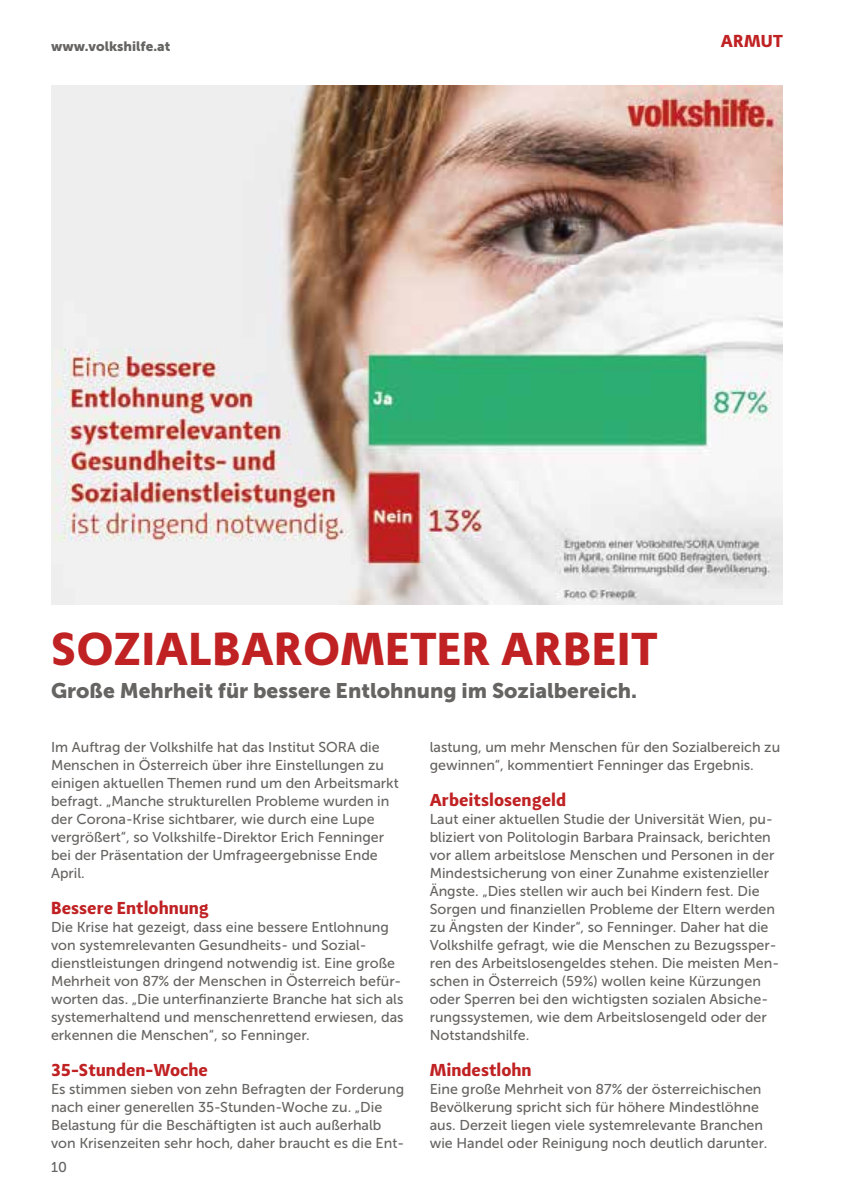
<style>
.page{position:relative;width:851px;height:1191px;background:#fff}
.page>*{position:absolute;margin:0;border:0;box-sizing:border-box;transform-origin:0 0}
.t1{font:700 48px "Adagio Sans";letter-spacing:.01em;color:#c02123}
.t2{font:21px "Museo Sans 900";color:#666462}
.t3{font:700 18px "Adagio Sans";color:#c02123}
.t4{font:14.25px/18px "Museo Sans 500";color:#666462}
.t5{font:13.5px "Museo Sans 900";color:#666462}
</style>
<div class="page">
<img style="left:51px;top:85px;width:731px;height:519px">
<p class="t5" style="left:51px;top:38px;width:121px">www.volkshilfe.at</p>
<p class="t3" style="left:720px;top:29px;width:63px">ARMUT</p>
<h1 class="t1" style="left:51px;top:616px;width:607px">SOZIALBAROMETER ARBEIT</h1>
<h2 class="t2" style="left:51px;top:678px;width:587px">Große Mehrheit für bessere Entlohnung im Sozialbereich.</h2>
<p class="t4" style="left:51px;top:738px;width:349px">Im Auftrag der Volkshilfe hat das Institut SORA die Menschen in Österreich über ihre Einstellungen zu einigen aktuellen Themen rund um den Arbeitsmarkt befragt. „Manche strukturellen Probleme wurden in der Corona-Krise sichtbarer, wie durch eine Lupe vergrößert“, so Volkshilfe-Direktor Erich Fenninger bei der Präsentation der Umfrageergebnisse Ende April.</p>
<p class="t3" style="left:51px;top:896px;width:159px">Bessere Entlohnung</p>
<p class="t4" style="left:51px;top:918px;width:354px">Die Krise hat gezeigt, dass eine bessere Entlohnung von systemrelevanten Gesundheits- und Sozial&shy;dienstleistungen dringend notwendig ist. Eine große Mehrheit von 87% der Menschen in Österreich befür&shy;worten das. „Die unterfinanzierte Branche hat sich als systemerhaltend und menschenrettend erwiesen, das erkennen die Menschen“, so Fenninger.</p>
<p class="t3" style="left:51px;top:1058px;width:158px">35-Stunden-Woche</p>
<p class="t4" style="left:51px;top:1080px;width:354px">Es stimmen sieben von zehn Befragten der Forderung nach einer generellen 35-Stunden-Woche zu. „Die Belastung für die Beschäftigten ist auch außerhalb von Krisenzeiten sehr hoch, daher braucht es die Ent-</p>
<p class="t4" style="left:51px;top:1158px;width:17px">10</p>
<p class="t4" style="left:429px;top:738px;width:352px">lastung, um mehr Menschen für den Sozialbereich zu gewinnen“, kommentiert Fenninger das Ergebnis.</p>
<p class="t3" style="left:429px;top:788px;width:138px">Arbeitslosengeld</p>
<p class="t4" style="left:429px;top:810px;width:351px">Laut einer aktuellen Studie der Universität Wien, pu&shy;bliziert von Politologin Barbara Prainsack, berichten vor allem arbeitslose Menschen und Personen in der Mindestsicherung von einer Zunahme existenzieller Ängste. „Dies stellen wir auch bei Kindern fest. Die Sorgen und finanziellen Probleme der Eltern werden zu Ängsten der Kinder“, so Fenninger. Daher hat die Volkshilfe gefragt, wie die Menschen zu Bezugssper&shy;ren des Arbeitslosengeldes stehen. Die meisten Men&shy;schen in Österreich (59%) wollen keine Kürzungen oder Sperren bei den wichtigsten sozialen Absiche&shy;rungssystemen, wie dem Arbeitslosengeld oder der Notstandshilfe.</p>
<p class="t3" style="left:429px;top:1058px;width:103px">Mindestlohn</p>
<p class="t4" style="left:429px;top:1080px;width:339px">Eine große Mehrheit von 87% der österreichischen Bevölkerung spricht sich für höhere Mindestlöhne aus. Derzeit liegen viele systemrelevante Branchen wie Handel oder Reinigung noch deutlich darunter.</p>
</div>
